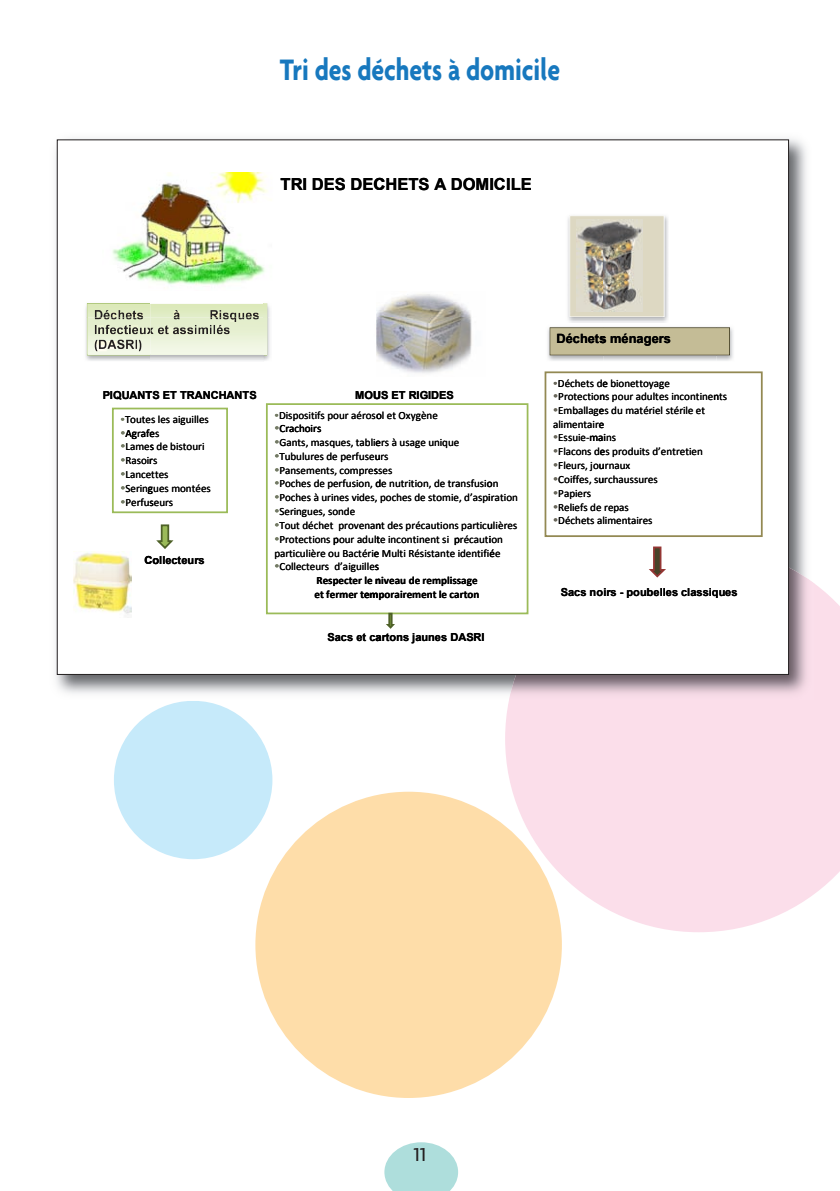
<style>
.page{position:relative;width:840px;height:1191px;background:#fff}
.page>*{position:absolute;margin:0;border:0;box-sizing:border-box;transform-origin:0 0}
.t1{font:700 32px "Agenda";color:#1778be;scale:.8 1}
.t2{font:500 20px "Agenda";color:#231f20}
.t3{font:700 16.6px "Arial";color:#000}
.t4{font:700 12.8px "Arial";color:#000}
.t5{font:11px/14px "Calibri";color:#000}
.t6{font:700 11px "Arial";color:#000}
.t7{font:700 11px/13.8px "Calibri";color:#000}
.s1{color:#747969}
.s2{font-weight:400}
.s3{color:#6b6960}
</style>
<div class="page">
<svg style="left:505px;top:583px;width:334px;height:349px;background:#fbe0eb"></svg>
<div style="left:114px;top:701px;width:158px;height:158px;background:#c6eafa;border-radius:50%"></div>
<div style="left:255px;top:791px;width:306px;height:307px;background:#fedda9;border-radius:50%"></div>
<svg style="left:384px;top:1142px;width:74px;height:49px"></svg>
<img style="left:55px;top:138px;width:752px;height:563px">
<img style="left:508px;top:545px;width:306px;height:156px">
<div style="left:57px;top:140px;width:731px;height:534px;background:#fff"></div>
<img style="left:112px;top:172px;width:156px;height:113px">
<div style="left:112px;top:407px;width:116px;height:106px;border:2px solid #9bbb59"></div>
<div style="left:266px;top:403px;width:262px;height:211px;border:2px solid #9bbb59"></div>
<div style="left:544px;top:371px;width:218px;height:166px;border:2px solid #938953"></div>
<svg style="left:156px;top:524px;width:18px;height:25px"></svg>
<img style="left:74px;top:551px;width:57px;height:64px">
<svg style="left:649px;top:546px;width:17px;height:32px"></svg>
<svg style="left:385px;top:612px;width:12px;height:17px"></svg>
<img style="left:85px;top:303px;width:185px;height:58px">
<img style="left:87px;top:304px;width:63px;height:51px">
<img style="left:376px;top:294px;width:96px;height:79px">
<img style="left:567px;top:215px;width:101px;height:108px">
<img style="left:576px;top:219px;width:66px;height:92px">
<svg style="left:94px;top:340px;width:22px;height:11px"></svg>
<svg style="left:135px;top:340px;width:6px;height:11px"></svg>
<img style="left:117px;top:339px;width:17px;height:4px">
<img style="left:117px;top:343px;width:17px;height:6px">
<svg style="left:95px;top:304px;width:171px;height:30px;background:#c3cbac"></svg>
<img style="left:263px;top:317px;width:3px;height:38px">
<img style="left:547px;top:327px;width:186px;height:34px">
<h1 class="t1" style="left:279px;top:50px;width:352px">Tri des déchets à domicile</h1>
<h3 class="t3" style="left:280px;top:174px;width:253px">TRI DES DECHETS A DOM CI LI E</h3>
<p class="t6" style="left:103px;top:389px;width:155px">PIQUANTS ET TRANCHANTS</p>
<p class="t5" style="left:120px;top:412px;width:90px"><span class="s1">•</span> " # $ &amp;% ' '&amp;( '&amp;( ( *$+*)</p>
<p class="t5" style="left:120px;top:426px;width:40px"><span class="s1">•</span> ). '&amp;</p>
<p class="t5" style="left:125px;top:426px;width:17px">,+-</p>
<p class="t5" style="left:120px;top:440px;width:86px"><span class="s1">•</span> &amp; ' &amp;1 * -$#%'*2</p>
<p class="t5" style="left:125px;top:440px;width:20px">/)0</p>
<p class="t5" style="left:120px;top:453px;width:38px"><span class="s1">•</span> *#' '-</p>
<p class="t5" style="left:125px;top:453px;width:13px">3)</p>
<p class="t5" style="left:120px;top:467px;width:50px"><span class="s1">•</span> &amp;54 '&amp;% %</p>
<p class="t5" style="left:125px;top:467px;width:12px">/)<br>6&amp;</p>
<p class="t5" style="left:120px;top:495px;width:54px"><span class="s1">•</span> $. - '-$&amp;'</p>
<p class="t5" style="left:120px;top:481px;width:92px"><span class="s1">•</span> 4* - '&amp;$+ ! 0 # '&amp;7%4</p>
<p class="t5" style="left:125px;top:495px;width:13px">8&amp;</p>
<p class="t6" style="left:144px;top:553px;width:62px">C o uetcel l sr</p>
<p class="t6" style="left:355px;top:389px;width:100px">MOUS ET R GI DI ES</p>
<p class="t5" style="left:274px;top:408px;width:165px"><span class="s1">•</span> 9 * ' .% ** '#:' '#-7)-$#: &amp;( # ;% ! &amp;4&gt;+=&lt;</p>
<p class="t5" style="left:274px;top:421px;width:48px"><span class="s1">•</span> ? - '- *#@5)</p>
<p class="t5" style="left:325px;top:408px;width:4px">!</p>
<p class="t5" style="left:384px;top:408px;width:4px">!</p>
<p class="t5" style="left:274px;top:435px;width:186px"><span class="s1">•</span>A) %4 'B 0)'C &amp;$ 'B * (2)% -&amp; '!D $')+&amp; &amp;$C * 4$</p>
<p class="t5" style="left:274px;top:449px;width:116px"><span class="s1">•</span> " $ '&amp;-$($2 &amp;1 &amp;'$. -&amp;: '-$</p>
<p class="t5" style="left:274px;top:463px;width:119px"><span class="s1">•</span> 8 ) 0&amp;'4 0#5B ' %4&amp; &amp;-: '&amp;''</p>
<p class="t5" style="left:274px;top:476px;width:225px"><span class="s1">•</span> # '&amp;@5 &amp;1 * '$. -&amp;: # 4 B &amp;1 * % * - %$4 # 4 &amp;1B * '$. '4)- % 4#</p>
<p class="t5" style="left:397px;top:435px;width:4px">!</p>
<p class="t5" style="left:425px;top:435px;width:4px">!</p>
<p class="t5" style="left:324px;top:449px;width:18px">! !</p>
<p class="t5" style="left:311px;top:476px;width:18px">! !</p>
<p class="t5" style="left:337px;top:463px;width:4px">!</p>
<p class="t5" style="left:279px;top:476px;width:7px">8</p>
<p class="t5" style="left:274px;top:490px;width:245px"><span class="s1">•</span> 8 # '&amp;@5 D '&amp;4 * -$ B '&amp;1 * E '&amp;@5#: &amp;1 0#% ' :') F1B &amp; * 4# * %)- *</p>
<p class="t5" style="left:274px;top:504px;width:82px"><span class="s1">•</span> 6 &amp; &amp;14#'B '&amp;$+4 * -</p>
<p class="t5" style="left:279px;top:518px;width:239px;text-indent:-5px"><span class="s1">•</span> " # $ % &amp;@571% -: # E )4&amp; '&amp;1%4 '4# * %$)57-: 5 * % -): '&amp;-&gt; * ( $<br>8</p>
<p class="t5" style="left:300px;top:518px;width:4px">!</p>
<p class="t5" style="left:333px;top:518px;width:6px">!!</p>
<p class="t5" style="left:385px;top:518px;width:4px">!</p>
<p class="t5" style="left:403px;top:518px;width:4px">!</p>
<p class="t5" style="left:458px;top:518px;width:4px">!</p>
<p class="t5" style="left:325px;top:546px;width:18px">! !</p>
<p class="t7" style="left:362px;top:573px;width:4px">(</p>
<p class="t7" style="left:406px;top:573px;width:4px">(</p>
<p class="t7" style="left:323px;top:587px;width:4px">(</p>
<p class="t7" style="left:436px;top:587px;width:4px">(</p>
<p class="t5" style="left:391px;top:531px;width:115px;text-indent:-117px"><span class="s1">•</span> - &amp;%# 5 % '4# * : ( $1)- $# &amp; '%4&amp;4 * %4#54 * ! ! : %$)57- 4# * ! $%!</p>
<p class="t5" style="left:376px;top:532px;width:5px">%</p>
<p class="t5" style="left:446px;top:532px;width:4px">*</p>
<p class="t5" style="left:274px;top:546px;width:227px">: ) &amp;-&gt;* ($5 * % - $# G ) 5 * -7% &amp; H *( 3 7 ' %4)%' * &amp; ! 1 &amp; 4 * . * % &amp;7</p>
<p class="t7" style="left:314px;top:559px;width:167px;text-indent:-40px"><span class="s1">•</span> <span class="s2">? # '-$&amp;%5&amp;( ( ! ! &amp;( ( *$+*)F1 '<br></span>!"#$"%&amp;"' )"( ,+* "-. /"( "0 1-##+ )$ "( "&amp; 2"'0"' &amp;"0 ' +-'3$ "0"* )&amp; "( *3&amp; '-%</p>
<p class="t6" style="left:327px;top:630px;width:159px">S a sc te c a ot r n s ua j n se D A S R I</p>
<p class="t5" style="left:457px;top:546px;width:4px">*</p>
<p class="t7" style="left:422px;top:573px;width:5px">'</p>
<p class="t4" style="left:556px;top:331px;width:116px">D é hc t e s m né ga sre</p>
<p class="t5" style="left:553px;top:376px;width:118px"><span class="s3">•</span> 9 7 &amp;@5 % ' 1 &amp; # * 2 4 &amp; +)=#% % &amp;</p>
<p class="t5" style="left:553px;top:389px;width:175px"><span class="s3">•</span> 8 - #* %5&amp;%# '4 '&amp;% ( $1)-$#: &amp;4 * %4#54 * ' %4</p>
<p class="t5" style="left:553px;top:403px;width:153px"><span class="s3">•</span> I 0 +) ( ( )2 '&amp; $1 0 &amp;( * -7%'(&amp;* -7%) %&amp; )(*0&amp; %4 )*-&amp;</p>
<p class="t5" style="left:594px;top:376px;width:18px">! !</p>
<p class="t5" style="left:693px;top:403px;width:16px">! !</p>
<p class="t5" style="left:553px;top:431px;width:64px"><span class="s3">•</span> ' J&amp;*$' 0 ) * '4</p>
<p class="t5" style="left:558px;top:431px;width:7px">I</p>
<p class="t5" style="left:553px;top:444px;width:151px"><span class="s3">•</span> K ( ) 5 '4# 1 '&amp; '% *$1#-: 4&amp;* %&amp;- %4&amp;F1</p>
<p class="t5" style="left:553px;top:458px;width:78px"><span class="s3">•</span> K ( #LB'-$&amp; 4-$ ) $ &lt;</p>
<p class="t5" style="left:553px;top:472px;width:47px"><span class="s3">•</span> ? # 'B'&amp;.. *</p>
<p class="t5" style="left:553px;top:486px;width:39px"><span class="s3">•</span> 8 ) '-&amp;*:</p>
<p class="t5" style="left:553px;top:500px;width:77px"><span class="s3">•</span> 3 &amp; '.&amp;* ( &amp;1 '):&amp;-</p>
<p class="t5" style="left:591px;top:472px;width:68px">! '&amp;-$''$)@5-$</p>
<p class="t5" style="left:553px;top:513px;width:101px"><span class="s3">•</span>97 &amp;@5 %'!) 0* ( 4&amp; %) '&amp;- *</p>
<p class="t5" style="left:587px;top:500px;width:18px">! !</p>
<p class="t6" style="left:560px;top:586px;width:178px">Sa sc noi - poubelles cla iss q se</p>
<p class="t6" style="left:606px;top:586px;width:12px">sr</p>
<p class="t6" style="left:718px;top:586px;width:8px">u</p>
<h2 class="t2" style="left:413px;top:1142px;width:15px">11</h2>
</div>
